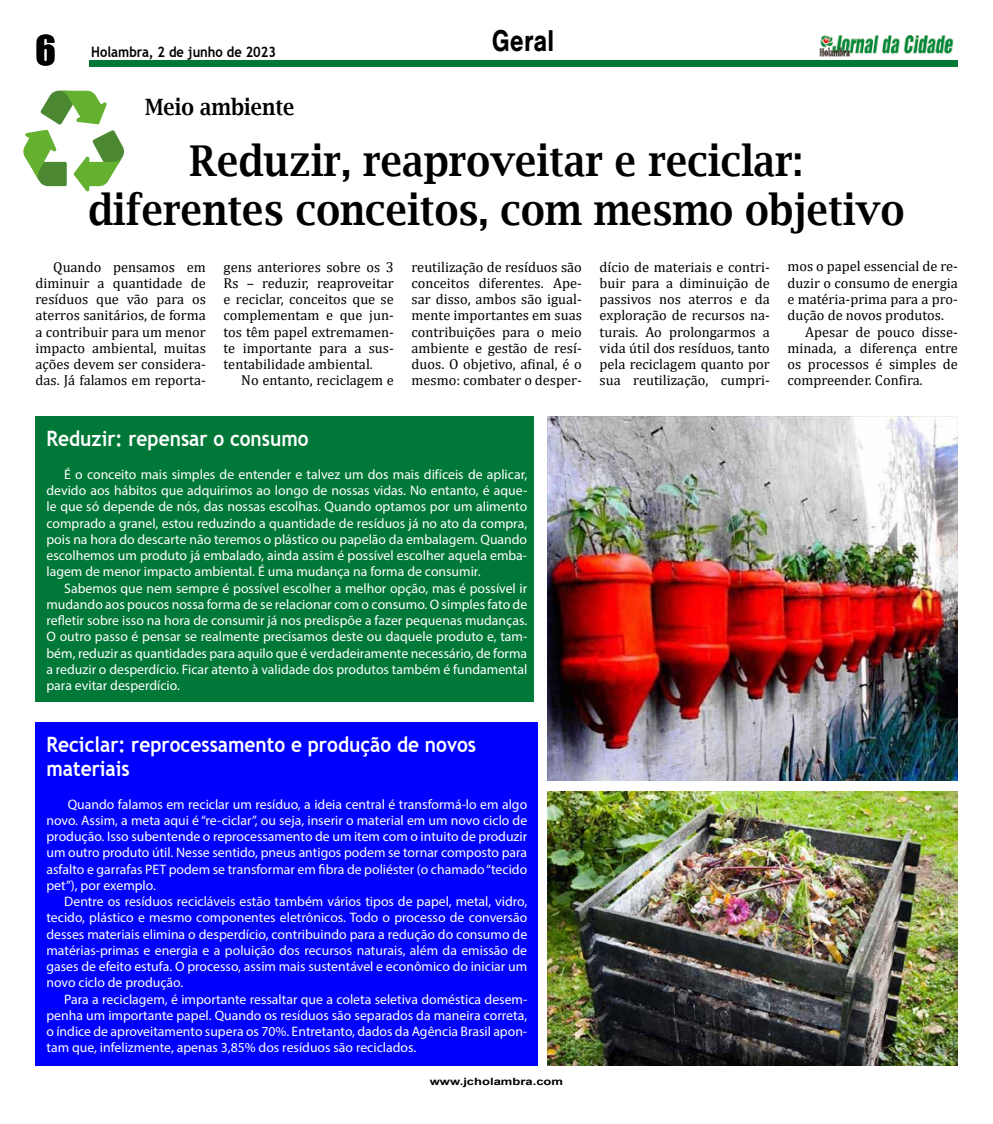
<style>
.page{position:relative;width:993px;height:1124px;background:#fff}
.page>*{position:absolute;margin:0;border:0;box-sizing:border-box;transform-origin:0 0}
.t1{font:600 42.5px/48.8px "Lucida Bright";color:#000;text-align:center;scale:.9 1}
.t2{font:37.5px "Impact";color:#000}
.t3{font:700 31.25px "Nimbus San";color:#000;scale:.8 1}
.t4{font:600 22.5px "Lucida Bright";color:#000;scale:.9 1}
.t5{font:700 21.25px/23.8px "Trebuchet MS";color:#fff;scale:.9 1}
.t6{font:14.38px/16.2px "Cambria";color:#000;text-align:justify}
.t7{font:700 14.38px "Trebuchet MS";color:#000;scale:.9 1}
.t8{font:13.75px/16.2px "Myriad Pro";color:#fff;text-align:justify}
.t9{font:700 10px "Arial";color:#000;scale:1.3 1}
</style>
<div class="page">
<div style="left:89px;top:60px;width:868px;height:7px;background:#007838"></div>
<img style="left:819px;top:35px;width:135px;height:22px">
<svg style="left:23px;top:91px;width:101px;height:101px"></svg>
<div style="left:35px;top:416px;width:498px;height:286px;background:#007838"></div>
<div style="left:35px;top:722px;width:502px;height:343px;background:#00f"></div>
<img style="left:547px;top:791px;width:410px;height:274px">
<img style="left:547px;top:416px;width:410px;height:364px">
<h2 class="t2" style="left:35px;top:21px;width:22px">6</h2>
<p class="t7" style="left:91px;top:43px;width:207px">Holambra, 2 de junho de 2023</p>
<h3 class="t4" style="left:145px;top:94px;width:167px">Meio ambiente</h3>
<h3 class="t3" style="left:491px;top:23px;width:79px">Geral</h3>
<h1 class="t1" style="left:88px;top:136px;width:907px">Reduzir, reaproveitar e reciclar: diferentes conceitos, com mesmo objetivo</h1>
<p class="t6" style="left:36px;top:258px;width:172px;text-indent:18px">Quando pensamos em diminuir a quantidade de resíduos que vão para os aterros sanitários, de forma a contribuir para um menor impacto ambiental, muitas ações devem ser considera&shy;das. Já falamos em reporta-</p>
<p class="t6" style="left:223px;top:258px;width:172px">gens anteriores sobre os 3<br>Rs – reduzir, reaproveitar e reciclar, conceitos que se complementam e que jun&shy;tos têm papel extremamen&shy;te importante para a sus&shy;tentabilidade ambiental.</p>
<p class="t6" style="left:241px;top:372px;width:154px">No entanto, reciclagem e</p>
<p class="t6" style="left:411px;top:258px;width:172px">reutilização de resíduos são conceitos diferentes. Ape&shy;sar disso, ambos são igual&shy;mente importantes em suas contribuições para o meio ambiente e gestão de resí&shy;duos. O objetivo, afinal, é o mesmo: combater o desper-</p>
<p class="t6" style="left:599px;top:258px;width:172px">dício de materiais e contri&shy;buir para a diminuição de passivos nos aterros e da exploração de recursos na&shy;turais. Ao prolongarmos a vida útil dos resíduos, tanto pela reciclagem quanto por sua reutilização, cumpri-</p>
<p class="t6" style="left:787px;top:258px;width:172px">mos o papel essencial de re-</p>
<p class="t6" style="left:787px;top:274px;width:172px">duzir o consumo de energia</p>
<p class="t6" style="left:787px;top:291px;width:172px">e matéria-prima para a pro-</p>
<p class="t6" style="left:787px;top:307px;width:158px">dução de novos produtos.</p>
<p class="t6" style="left:805px;top:323px;width:154px">Apesar de pouco disse-</p>
<p class="t6" style="left:787px;top:339px;width:172px">minada, a diferença entre</p>
<p class="t6" style="left:787px;top:356px;width:172px">os processos é simples de</p>
<p class="t6" style="left:787px;top:372px;width:137px">compreender. Confira.</p>
<h3 class="t5" style="left:46px;top:427px;width:293px">Reduzir: repensar o consumo</h3>
<p class="t8" style="left:46px;top:466px;width:482px;text-indent:18px">É o conceito mais simples de entender e talvez um dos mais difíceis de aplicar, devido aos hábitos que adquirimos ao longo de nossas vidas. No entanto, é aque&shy;le que só depende de nós, das nossas escolhas. Quando optamos por um alimento comprado a granel, estou reduzindo a quantidade de resíduos já no ato da compra, pois na hora do descarte não teremos o plástico ou papelão da embalagem. Quando escolhemos um produto já embalado, ainda assim é possível escolher aquela emba&shy;lagem de menor impacto ambiental. É uma mudança na forma de consumir.</p>
<p class="t8" style="left:46px;top:579px;width:482px;text-indent:18px">Sabemos que nem sempre é possível escolher a melhor opção, mas é possível ir mudando aos poucos nossa forma de se relacionar com o consumo. O simples fato de refletir sobre isso na hora de consumir já nos predispõe a fazer pequenas mudanças.<br>O outro passo é pensar se realmente precisamos deste ou daquele produto e, tam&shy;bém, reduzir as quantidades para aquilo que é verdadeiramente necessário, de forma a reduzir o desperdício. Ficar atento à validade dos produtos também é fundamental para evitar desperdício.</p>
<h3 class="t5" style="left:46px;top:732px;width:479px">Reciclar: reprocessamento e produção de novos materiais</h3>
<p class="t8" style="left:46px;top:795px;width:482px;text-indent:21px">Quando falamos em reciclar um resíduo, a ideia central é transformá-lo em algo novo. Assim, a meta aqui é “re-ciclar”, ou seja, inserir o material em um novo ciclo de produção. Isso subentende o reprocessamento de um item com o intuito de produzir um outro produto útil. Nesse sentido, pneus antigos podem se tornar composto para asfalto e garrafas PET podem se transformar em fibra de poliéster (o chamado “tecido pet”), por exemplo.</p>
<p class="t8" style="left:46px;top:893px;width:482px;text-indent:18px">Dentre os resíduos recicláveis estão também vários tipos de papel, metal, vidro, tecido, plástico e mesmo componentes eletrônicos. Todo o processo de conversão desses materiais elimina o desperdício, contribuindo para a redução do consumo de matérias-primas e energia e a poluição dos recursos naturais, além da emissão de gases de efeito estufa. O processo, assim mais sustentável e econômico do iniciar um novo ciclo de produção.</p>
<p class="t8" style="left:46px;top:990px;width:482px;text-indent:18px">Para a reciclagem, é importante ressaltar que a coleta seletiva doméstica desem&shy;penha um importante papel. Quando os resíduos são separados da maneira correta, o índice de aproveitamento supera os 70%. Entretanto, dados da Agência Brasil apon&shy;tam que, infelizmente, apenas 3,85% dos resíduos são reciclados.</p>
<p class="t9" style="left:429px;top:1074px;width:104px">www.jcholambra.com</p>
</div>
